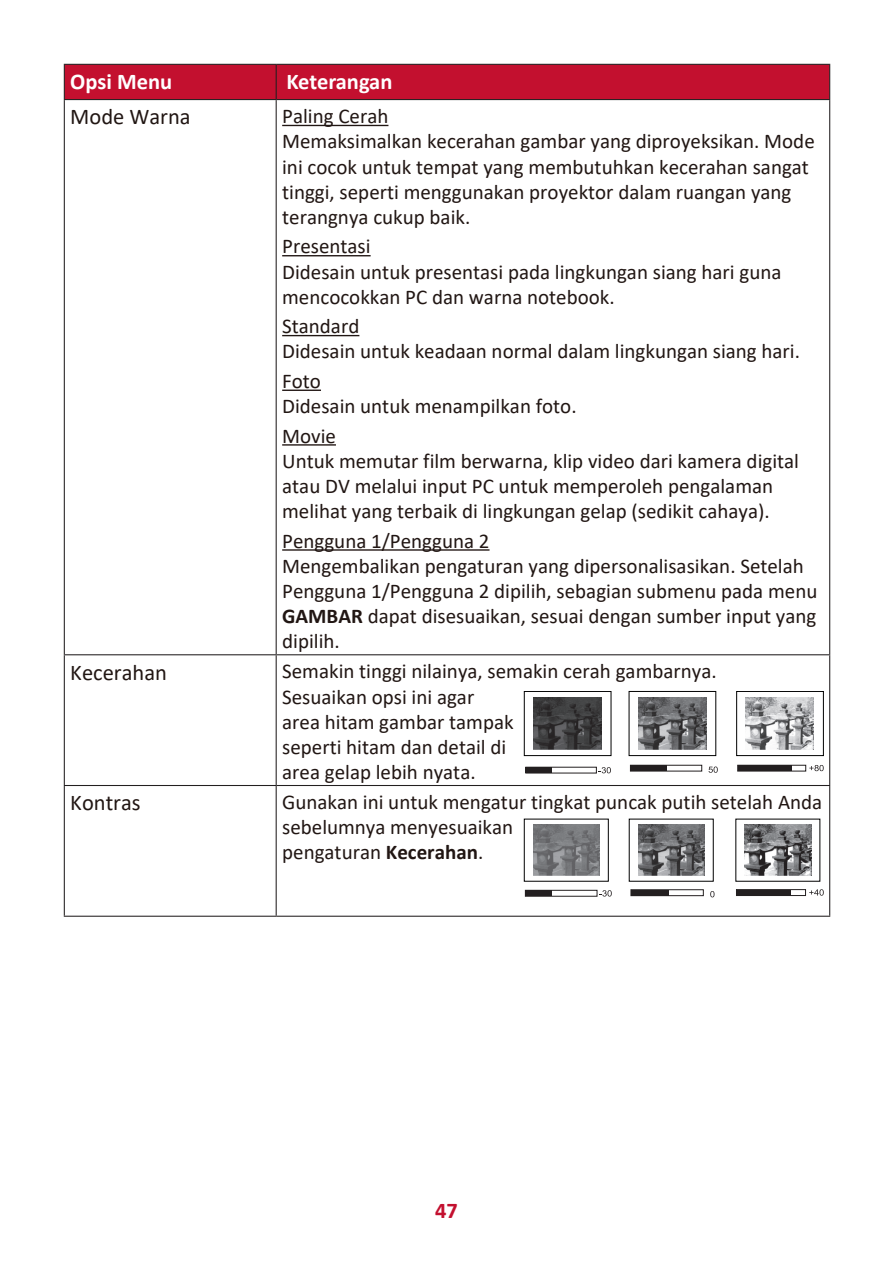
<style>
.page{position:relative;width:893px;height:1263px;background:#fff}
.page>*{position:absolute;margin:0;border:0;box-sizing:border-box;transform-origin:0 0}
.t1{font:22.5px "Calibri";color:#211613}
.t2{font:700 22.5px "Calibri";color:#fff}
.t3{font:700 22.5px "Calibri";color:#c3102f}
.t4{font:21px/25.2px "Calibri";color:#211613}
.s1{font-weight:700}
</style>
<div class="page">
<div style="left:65px;top:65px;width:764px;height:34px;background:#c3102f"></div>
<hr style="left:64px;top:64px;width:212px;height:1px;background:#231f20">
<hr style="left:64px;top:65px;width:1px;height:34px;background:#231f20">
<hr style="left:276px;top:64px;width:554px;height:1px;background:#231f20">
<hr style="left:276px;top:65px;width:1px;height:34px;background:#231f20">
<hr style="left:829px;top:65px;width:1px;height:34px;background:#231f20">
<hr style="left:64px;top:99px;width:212px;height:1px;background:#231f20">
<hr style="left:64px;top:100px;width:1px;height:554px;background:#231f20">
<hr style="left:276px;top:99px;width:554px;height:1px;background:#231f20">
<hr style="left:276px;top:100px;width:1px;height:554px;background:#231f20">
<hr style="left:829px;top:100px;width:1px;height:554px;background:#231f20">
<hr style="left:64px;top:654px;width:212px;height:1px;background:#231f20">
<hr style="left:64px;top:655px;width:1px;height:130px;background:#231f20">
<hr style="left:276px;top:654px;width:554px;height:1px;background:#231f20">
<hr style="left:276px;top:655px;width:1px;height:130px;background:#231f20">
<hr style="left:829px;top:655px;width:1px;height:130px;background:#231f20">
<hr style="left:64px;top:785px;width:212px;height:1px;background:#231f20">
<hr style="left:64px;top:786px;width:1px;height:130px;background:#231f20">
<hr style="left:276px;top:785px;width:554px;height:1px;background:#231f20">
<hr style="left:276px;top:786px;width:1px;height:130px;background:#231f20">
<hr style="left:829px;top:786px;width:1px;height:130px;background:#231f20">
<hr style="left:64px;top:916px;width:212px;height:1px;background:#231f20">
<hr style="left:276px;top:916px;width:554px;height:1px;background:#231f20">
<hr style="left:282px;top:125px;width:106px;height:1px;background:#211613">
<hr style="left:282px;top:255px;width:89px;height:1px;background:#211613">
<hr style="left:282px;top:335px;width:77px;height:1px;background:#211613">
<hr style="left:282px;top:390px;width:39px;height:1px;background:#211613">
<hr style="left:282px;top:444px;width:54px;height:2px;background:#211613">
<hr style="left:282px;top:549px;width:208px;height:2px;background:#211613">
<svg style="left:524px;top:691px;width:300px;height:65px"></svg>
<svg style="left:709px;top:766px;width:9px;height:7px"></svg>
<div style="left:526px;top:767px;width:26px;height:6px;background:#231f20"></div>
<svg style="left:667px;top:765px;width:35px;height:6px"></svg>
<div style="left:630px;top:765px;width:37px;height:6px;background:#231f20"></div>
<svg style="left:737px;top:765px;width:69px;height:6px"></svg>
<div style="left:738px;top:765px;width:53px;height:6px;background:#231f20"></div>
<svg style="left:599px;top:767px;width:12px;height:6px"></svg>
<svg style="left:809px;top:765px;width:15px;height:6px"></svg>
<img style="left:746px;top:697px;width:68px;height:52px">
<img style="left:533px;top:697px;width:69px;height:52px">
<svg style="left:552px;top:890px;width:45px;height:6px"></svg>
<div style="left:525px;top:890px;width:27px;height:6px;background:#231f20"></div>
<svg style="left:599px;top:890px;width:13px;height:6px"></svg>
<svg style="left:710px;top:891px;width:4px;height:6px"></svg>
<div style="left:631px;top:889px;width:73px;height:7px;background:#fff;border:1px solid #231f20"></div>
<div style="left:631px;top:890px;width:37px;height:6px;background:#231f20"></div>
<div style="left:736px;top:889px;width:70px;height:7px;background:#fff;border:1px solid #231f20"></div>
<div style="left:736px;top:889px;width:55px;height:6px;background:#231f20"></div>
<svg style="left:809px;top:889px;width:15px;height:7px"></svg>
<img style="left:638px;top:825px;width:66px;height:50px">
<img style="left:744px;top:825px;width:67px;height:50px">
<div style="left:524px;top:819px;width:85px;height:62px;border:1px solid #000"></div>
<img style="left:533px;top:825px;width:66px;height:50px">
<p class="t2" style="left:70px;top:66px;width:103px">Opsi Menu</p>
<p class="t2" style="left:286px;top:66px;width:108px">Keterangan</p>
<p class="t1" style="left:70px;top:101px;width:122px">Mode Warna</p>
<p class="t4" style="left:282px;top:103px;width:534px">Paling Cerah<br>Memaksimalkan kecerahan gambar yang diproyeksikan. Mode ini cocok untuk tempat yang membutuhkan kecerahan sangat tinggi, seperti menggunakan proyektor dalam ruangan yang terangnya cukup baik.</p>
<p class="t4" style="left:282px;top:233px;width:501px">Presentasi<br>Didesain untuk presentasi pada lingkungan siang hari guna mencocokkan PC dan warna notebook.</p>
<p class="t4" style="left:282px;top:313px;width:519px">Standard<br>Didesain untuk keadaan normal dalam lingkungan siang hari.</p>
<p class="t4" style="left:282px;top:368px;width:296px">Foto<br>Didesain untuk menampilkan foto.</p>
<p class="t4" style="left:282px;top:422px;width:518px">Movie<br>Untuk memutar film berwarna, klip video dari kamera digital atau DV melalui input PC untuk memperoleh pengalaman melihat yang terbaik di lingkungan gelap (sedikit cahaya).</p>
<p class="t4" style="left:282px;top:527px;width:537px">Pengguna 1/Pengguna 2<br>Mengembalikan pengaturan yang dipersonalisasikan. Setelah Pengguna 1/Pengguna 2 dipilih, sebagian submenu pada menu <span class="s1">GAMBAR</span> dapat disesuaikan, sesuai dengan sumber input yang dipilih.</p>
<p class="t1" style="left:70px;top:656px;width:98px">Kecerahan</p>
<p class="t4" style="left:282px;top:658px;width:436px">Semakin tinggi nilainya, semakin cerah gambarnya.<br>Sesuaikan opsi ini agar<br>area hitam gambar tampak<br>seperti hitam dan detail di<br>area gelap lebih nyata.</p>
<p class="t1" style="left:70px;top:787px;width:72px">Kontras</p>
<p class="t4" style="left:282px;top:789px;width:542px">Gunakan ini untuk mengatur tingkat puncak putih setelah Anda sebelumnya menyesuaikan<br>pengaturan <span class="s1">Kecerahan</span>.</p>
<p class="t3" style="left:435px;top:1194px;width:24px">47</p>
</div>
